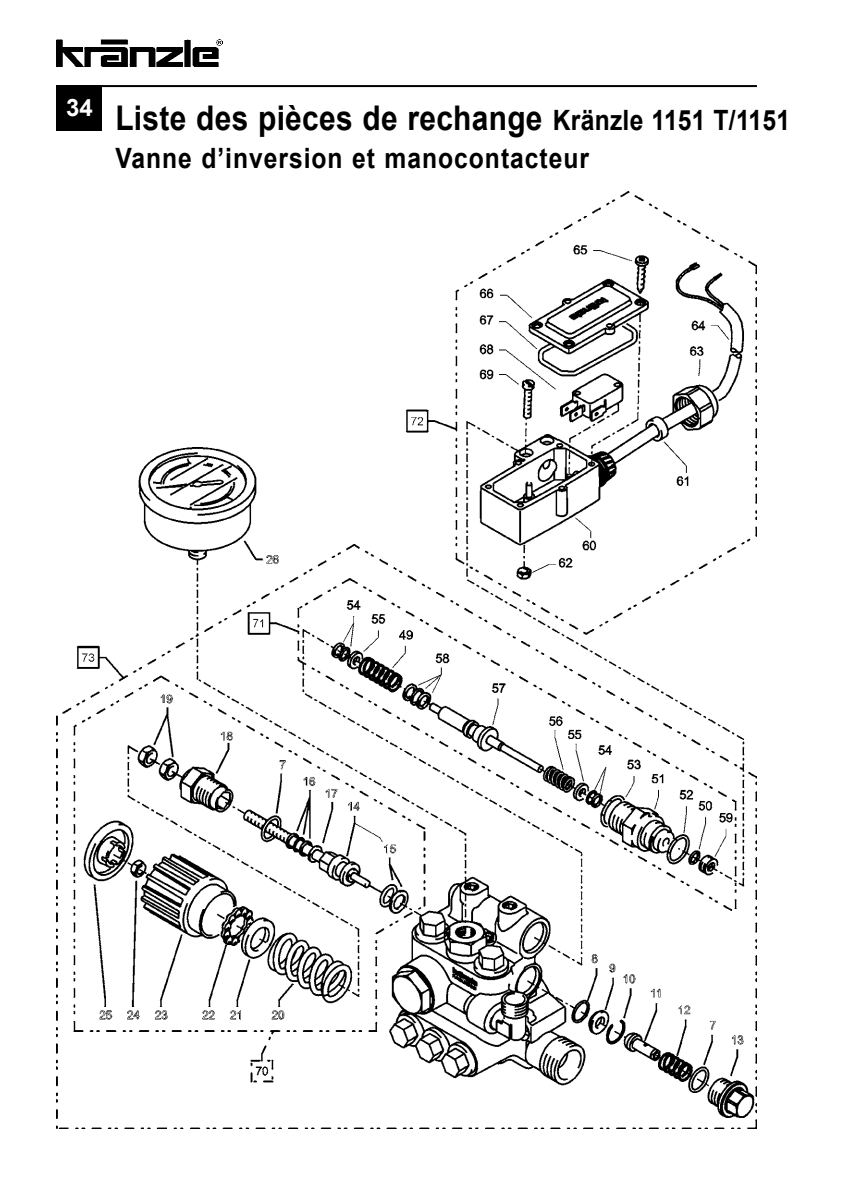
<style>
.page{position:relative;width:842px;height:1191px;background:#fff}
.page>*{position:absolute;margin:0;border:0;box-sizing:border-box;transform-origin:0 0}
.t1{font:700 34px "Arial";letter-spacing:.01em;color:#000;scale:.88 1}
.t2{font:700 28px "Arial";letter-spacing:.04em;color:#000;scale:.88 1}
.t3{font:700 24px "Arial";color:#fff}
.s1{font-size:28px}
</style>
<div class="page">
<img style="left:57px;top:40px;width:166px;height:26px">
<hr style="left:57px;top:85px;width:700px;height:2px;background:#000">
<div style="left:57px;top:85px;width:45px;height:45px;background:#000"></div>
<img style="left:57px;top:191px;width:700px;height:937px">
<p class="t3" style="left:66px;top:95px;width:28px">34</p>
<p class="t1" style="left:115px;top:99px;width:768px">Liste des pièces de rechange <span class="s1">Kränzle 1151 T/1151</span></p>
<p class="t2" style="left:115px;top:143px;width:540px">Vanne d’inversion et manocontacteur</p>
</div>
